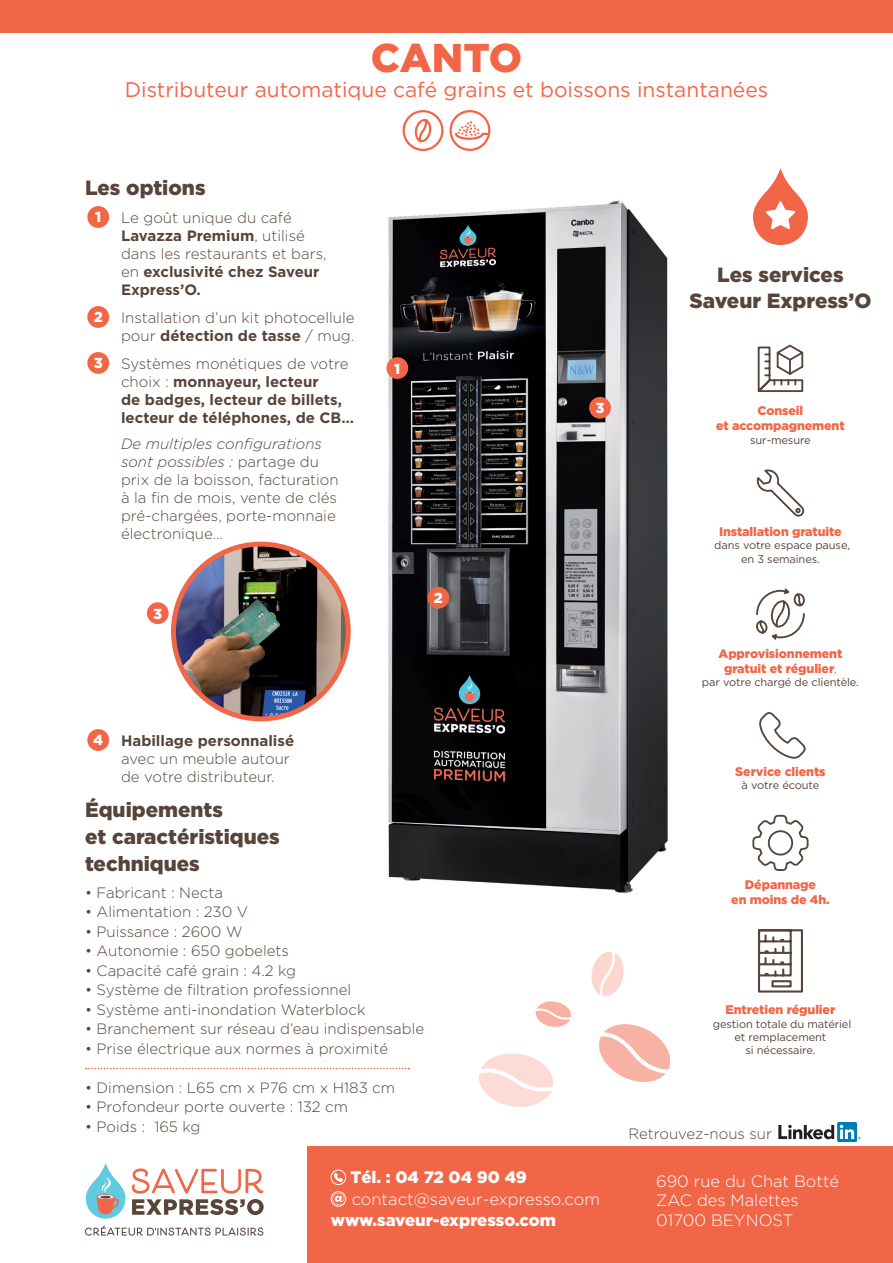
<style>
.page{position:relative;width:893px;height:1263px;background:#fff}
.page>*{position:absolute;margin:0;border:0;box-sizing:border-box;transform-origin:0 0}
.t1{font:900 40.2px "Gotham";letter-spacing:-.005em;color:#f26648}
.t2{font:21px "Gotham";color:#f26648}
.t3{font:900 20.55px/26.7px "Gotham";color:#57443a;text-align:center}
.t4{font:900 16.65px "Gotham";color:#fff}
.t5{font:300 16.65px "Gotham";color:#fff}
.t6{font:300 16.5px/19.8px "Gotham";color:#fff}
.t7{font:300 15px/18px "Gotham";color:#57443a}
.t8{font:700 15px/18px "Gotham";color:#57443a}
.t9{font:900 14.4px "Gotham";color:#fff}
.t10{font:900 12.45px/15px "Gotham";letter-spacing:-.01em;color:#f26648;text-align:center}
.t11{font:11.1px/13.4px "Gotham";letter-spacing:-.01em;color:#57443a;text-align:center}
.s1{font-weight:700}
.s2{font-weight:900;font-size:14.4px;color:#fff}
.s3{font-weight:300}
.s4{font-style:italic}
.s5{font-weight:400;font-size:11.1px}
</style>
<div class="page">
<svg style="left:753px;top:168px;width:55px;height:77px"></svg>
<svg style="left:757px;top:469px;width:48px;height:48px"></svg>
<svg style="left:756px;top:588px;width:49px;height:52px"></svg>
<svg style="left:752px;top:814px;width:57px;height:57px"></svg>
<svg style="left:758px;top:929px;width:45px;height:64px"></svg>
<svg style="left:759px;top:712px;width:47px;height:47px"></svg>
<svg style="left:757px;top:344px;width:47px;height:48px"></svg>
<div style="left:308px;top:1147px;width:585px;height:116px;background:#f26648"></div>
<svg style="left:85px;top:1225px;width:178px;height:11px"></svg>
<svg style="left:132px;top:1168px;width:132px;height:47px"></svg>
<svg style="left:86px;top:1163px;width:39px;height:55px"></svg>
<svg style="left:334px;top:1173px;width:9px;height:9px"></svg>
<div style="left:331px;top:1170px;width:15px;height:15px;border:1px solid #fff;border-radius:50%"></div>
<div style="left:331px;top:1191px;width:15px;height:15px;border:1px solid #fff;border-radius:50%"></div>
<svg style="left:332px;top:1193px;width:12px;height:12px"></svg>
<svg style="left:778px;top:1125px;width:56px;height:14px"></svg>
<div style="left:837px;top:1122px;width:20px;height:20px;background:#007bb6"></div>
<svg style="left:840px;top:1125px;width:21px;height:14px"></svg>
<div style="left:0;top:0;width:893px;height:32px;background:#f26648"></div>
<img style="left:264px;top:200px;width:404px;height:693px">
<div style="left:87px;top:206px;width:22px;height:22px;background:#f26648;border-radius:50%"></div>
<div style="left:87px;top:306px;width:22px;height:22px;background:#f26648;border-radius:50%"></div>
<div style="left:87px;top:352px;width:22px;height:22px;background:#f26648;border-radius:50%"></div>
<div style="left:428px;top:587px;width:21px;height:22px;background:#f26648;border-radius:50%"></div>
<svg style="left:591px;top:951px;width:33px;height:45px"></svg>
<svg style="left:535px;top:1001px;width:36px;height:26px"></svg>
<svg style="left:599px;top:1024px;width:72px;height:58px"></svg>
<svg style="left:479px;top:1053px;width:75px;height:54px"></svg>
<svg style="left:86px;top:1068px;width:324px;height:1px"></svg>
<svg style="left:451px;top:111px;width:38px;height:39px"></svg>
<div style="left:449px;top:110px;width:41px;height:41px;border:2px solid #f26648;border-radius:50%"></div>
<svg style="left:454px;top:121px;width:37px;height:20px"></svg>
<svg style="left:402px;top:110px;width:42px;height:41px"></svg>
<img style="left:173px;top:544px;width:175px;height:175px;border-radius:87px">
<div style="left:171px;top:542px;width:180px;height:179px;border:5px solid #f26648;border-radius:50%"></div>
<div style="left:147px;top:602px;width:22px;height:22px;background:#f26648;border-radius:50%"></div>
<div style="left:589px;top:397px;width:22px;height:22px;background:#f26648;border-radius:50%"></div>
<div style="left:87px;top:729px;width:22px;height:22px;background:#f26648;border-radius:50%"></div>
<div style="left:386px;top:357px;width:22px;height:22px;background:#f26648;border-radius:50%"></div>
<h1 class="t1" style="left:371px;top:34px;width:153px">CANTO</h1>
<h2 class="t2" style="left:125px;top:76px;width:645px">Distributeur automatique café grains et boissons instantanées</h2>
<h3 class="t3" style="left:85px;top:173px;width:122px">Les options</h3>
<p class="t9" style="left:95px;top:209px;width:8px">1</p>
<p class="t7" style="left:121px;top:208px;width:207px">Le goût unique du café<br><span class="s1">Lavazza Premium</span>, utilisé dans les restaurants et bars, en <span class="s1">exclusivité chez Saveur<br>Express’O.</span></p>
<p class="t7" style="left:94px;top:308px;width:262px;text-align:right"><span class="s2">2</span> Installation d’un kit photocellule pour <span class="s1">détection de tasse</span> / mug.</p>
<p class="t8" style="left:121px;top:354px;width:234px;text-indent:-27px"><span class="s2">3</span> <span class="s3">Systèmes monétiques de votre choix :</span> monnayeur, lecteur<br>de badges, lecteur de billets, lecteur de téléphones, de CB…</p>
<p class="t7" style="left:121px;top:434px;width:219px"><span class="s4">De multiples configurations sont possibles :</span> partage du prix de la boisson, facturation à la fin de mois, vente de clés pré-chargées, porte-monnaie électronique…</p>
<p class="t9" style="left:153px;top:605px;width:10px">3</p>
<p class="t9" style="left:394px;top:360px;width:8px">1</p>
<p class="t9" style="left:434px;top:590px;width:11px">2</p>
<p class="t7" style="left:121px;top:731px;width:175px;text-indent:-28px"><span class="s2">4</span> <span class="s1">Habillage personnalisé </span>avec un meuble autour de votre distributeur.</p>
<h3 class="t3" style="left:85px;top:796px;width:196px;text-align:left">Équipements<br>et caractéristiques techniques</h3>
<p class="t7" style="left:85px;top:883px;width:140px">• Fabricant : Necta</p>
<p class="t7" style="left:85px;top:902px;width:165px">• Alimentation : 230 V</p>
<p class="t7" style="left:85px;top:922px;width:159px">• Puissance : 2600 W</p>
<p class="t7" style="left:85px;top:941px;width:205px">• Autonomie : 650 gobelets</p>
<p class="t7" style="left:85px;top:961px;width:213px">• Capacité café grain : 4.2 kg</p>
<p class="t7" style="left:85px;top:980px;width:268px">• Système de filtration professionnel</p>
<p class="t7" style="left:85px;top:1000px;width:282px">• Système anti-inondation Waterblock</p>
<p class="t7" style="left:85px;top:1019px;width:341px">• Branchement sur réseau d’eau indispensable</p>
<p class="t7" style="left:85px;top:1039px;width:305px">• Prise électrique aux normes à proximité</p>
<p class="t7" style="left:85px;top:1078px;width:312px">• Dimension : L65 cm x P76 cm x H183 cm</p>
<p class="t7" style="left:85px;top:1097px;width:265px">• Profondeur porte ouverte : 132 cm</p>
<p class="t7" style="left:85px;top:1117px;width:117px">• Poids : 165 kg</p>
<p class="t9" style="left:595px;top:400px;width:10px">3</p>
<p class="t4" style="left:351px;top:1167px;width:178px">Tél. : 04 72 04 90 49</p>
<p class="t5" style="left:351px;top:1188px;width:57px">c ntac</p>
<p class="t5" style="left:447px;top:1188px;width:11px">v</p>
<p class="t5" style="left:552px;top:1188px;width:58px">-o.com</p>
<p class="t4" style="left:331px;top:1210px;width:227px">www.saveur-expresso.com</p>
<p class="t6" style="left:352px;top:1188px;width:250px">contact@saveur-expresso.com</p>
<h3 class="t3" style="left:689px;top:260px;width:183px">Les services<br>Saveur Express’O</h3>
<p class="t10" style="left:716px;top:403px;width:130px">Conseil<br>et accompagnement</p>
<p class="t11" style="left:750px;top:433px;width:62px">sur-mesure</p>
<p class="t10" style="left:719px;top:524px;width:124px">Installation gratuite</p>
<p class="t11" style="left:714px;top:538px;width:137px">dans votre espace pause, en 3 semaines.</p>
<p class="t10" style="left:719px;top:646px;width:125px">Approvisionnement gratuit et régulier<span class="s5">,</span></p>
<p class="t11" style="left:702px;top:675px;width:158px">par votre chargé de clientèle.</p>
<p class="t10" style="left:735px;top:763px;width:92px">Service clients</p>
<p class="t11" style="left:742px;top:778px;width:79px">à votre écoute</p>
<p class="t10" style="left:731px;top:876px;width:100px">Dépannage<br>en moins de 4h.</p>
<p class="t10" style="left:726px;top:1002px;width:111px">Entretien régulier</p>
<p class="t11" style="left:713px;top:1017px;width:140px">gestion totale du matériel et remplacement<br>si nécessaire.</p>
<p class="t7" style="left:628px;top:1124px;width:145px">Retrouvez-nous sur</p>
<p class="t6" style="left:656px;top:1170px;width:184px">690 rue du Chat Botté<br>ZAC des Malettes<br>01700 BEYNOST</p>
</div>
